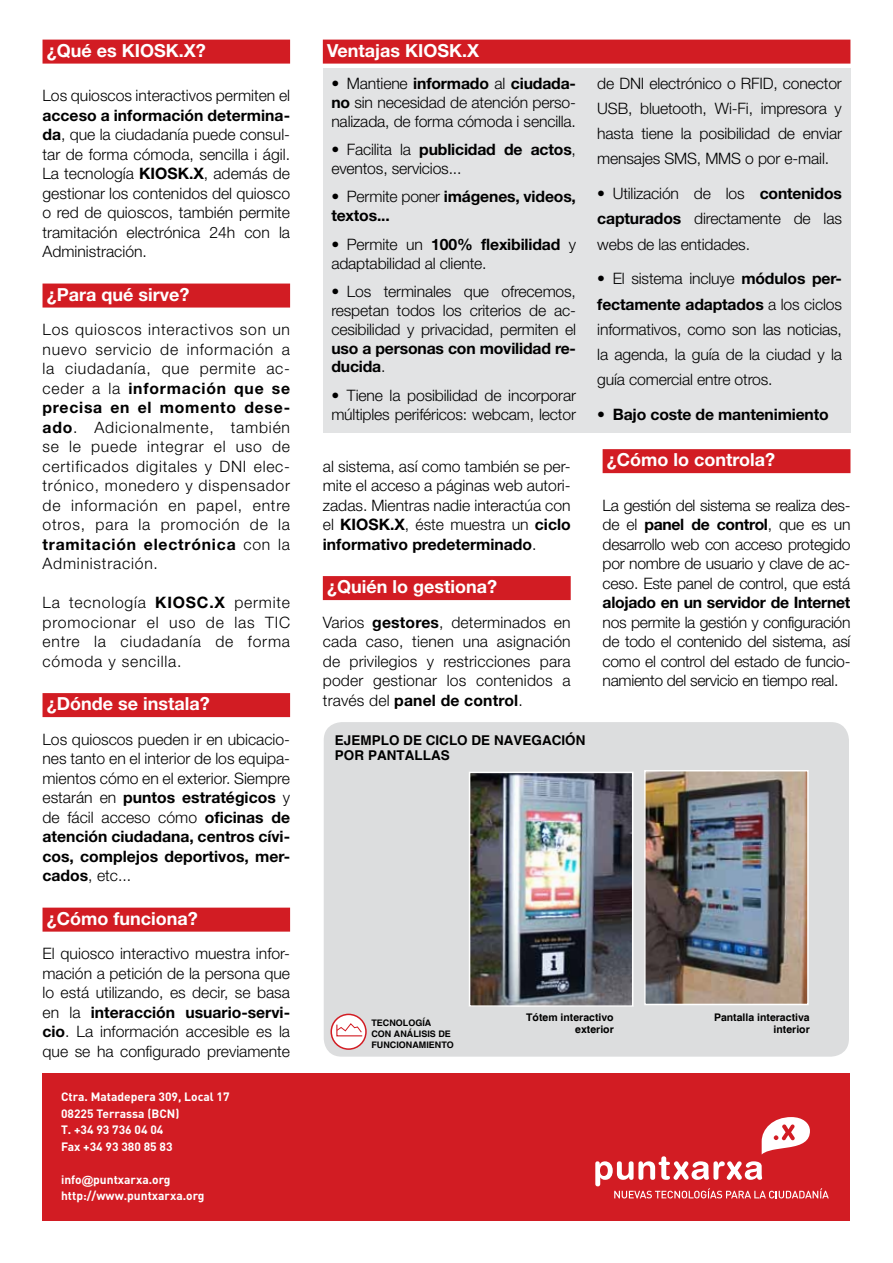
<style>
.page{position:relative;width:893px;height:1263px;background:#fff}
.page>*{position:absolute;margin:0;border:0;box-sizing:border-box;transform-origin:0 0}
.t1{font:700 18px "Helvetica Neue";color:#fff}
.t2{font:300 15.75px/19.5px "Helvetica Neue";letter-spacing:-.01em;color:#000;text-align:justify}
.t3{font:700 15.75px/18.8px "Helvetica Neue";letter-spacing:-.01em;color:#000}
.t4{font:700 13.5px/15px "Helvetica";color:#000}
.t5{font:700 12px/16.5px "DIN Pro";color:#fff}
.t6{font:700 10.5px/11.6px "Helvetica";color:#000;text-align:right}
.t7{font:700 9px/10.8px "Helvetica";color:#000}
.s1{font-weight:700}
.s2{font-family:"Gill Sans"}
.s3{font-weight:300}
</style>
<div class="page">
<div style="left:324px;top:722px;width:525px;height:335px;background:#dcddde;border-radius:18px"></div>
<div style="left:43px;top:1073px;width:807px;height:147px;background:#d21c23"></div>
<svg style="left:595px;top:1117px;width:234px;height:81px"></svg>
<div style="left:43px;top:40px;width:247px;height:24px;background:#d21c23"></div>
<div style="left:43px;top:284px;width:247px;height:24px;background:#d21c23"></div>
<div style="left:43px;top:693px;width:247px;height:24px;background:#d21c23"></div>
<div style="left:43px;top:908px;width:247px;height:24px;background:#d21c23"></div>
<div style="left:323px;top:576px;width:248px;height:24px;background:#d21c23"></div>
<div style="left:603px;top:449px;width:247px;height:24px;background:#d21c23"></div>
<div style="left:323px;top:68px;width:527px;height:365px;background:#e2e3e4"></div>
<div style="left:323px;top:40px;width:527px;height:24px;background:#d21c23"></div>
<div style="left:331px;top:1014px;width:35px;height:35px;background:#fff;border-radius:50%"></div>
<div style="left:330px;top:1014px;width:37px;height:36px;border:2px solid #d21c23;border-radius:50%"></div>
<svg style="left:336px;top:1023px;width:27px;height:14px"></svg>
<img style="left:647px;top:773px;width:159px;height:229px">
<div style="left:644px;top:770px;width:165px;height:235px;border:2px solid #fff"></div>
<img style="left:472px;top:775px;width:158px;height:229px">
<div style="left:469px;top:772px;width:164px;height:235px;border:2px solid #fff"></div>
<p class="t1" style="left:47px;top:39px;width:161px">¿Qué es KIOSK.X?</p>
<p class="t2" style="left:43px;top:85px;width:249px">Los quioscos interactivos permiten el</p>
<p class="t2" style="left:43px;top:105px;width:249px"><span class="s1">acceso a información determina&shy;da</span>, que la ciudadanía puede consul&shy;tar de forma cómoda, sencilla i ágil.<br>La tecnología <span class="s1">KIOSK.X</span>, además de gestionar los contenidos del quiosco o red de quioscos, también permite tramitación electrónica 24h con la Administración.</p>
<p class="t1" style="left:47px;top:283px;width:144px">¿Para qué sirve?</p>
<p class="t2" style="left:43px;top:319px;width:249px">Los quioscos interactivos son un nuevo servicio de información a la ciudadanía, que permite ac&shy;ceder a la <span class="s1">información que se precisa en el momento dese&shy;ado</span>. Adicionalmente, también se le puede integrar el uso de certificados digitales y DNI elec&shy;trónico, monedero y dispensador de información en papel, entre otros, para la promoción de la <span class="s1">tramitación electrónica</span> con la Administración.</p>
<p class="t2" style="left:43px;top:592px;width:249px">La tecnología <span class="s1">KIOSC.X</span> permite promocionar el uso de las TIC entre la ciudadanía de forma cómoda y sencilla.</p>
<p class="t1" style="left:47px;top:692px;width:164px">¿Dónde se instala?</p>
<p class="t2" style="left:43px;top:729px;width:249px">Los quioscos pueden ir en ubicacio&shy;nes tanto en el interior de los equipa&shy;mientos cómo en el exterior. Siempre estarán en <span class="s1">puntos estratégicos</span> y de fácil acceso cómo <span class="s1">oficinas de atención ciudadana, centros cívi&shy;cos, complejos deportivos, mer&shy;cados</span>, etc...</p>
<p class="t1" style="left:47px;top:907px;width:152px">¿Cómo funciona?</p>
<p class="t2" style="left:43px;top:943px;width:249px">El quiosco interactivo muestra infor&shy;mación a petición de la persona que lo está utilizando, es decir, se basa en la <span class="s1">interacción usuario-servi&shy;cio</span>. La información accesible es la que se ha configurado previamente</p>
<p class="t5" style="left:61px;top:1088px;width:170px">Ctra. Matadepera 309, Local 17<br>08225 Terrassa (BCN)<br>T. +34 93 736 04 04<br>Fax +34 93 380 85 83</p>
<p class="t5" style="left:61px;top:1170px;width:145px">info<span class="s2">@</span>puntxarxa.org http://www.puntxarxa.org</p>
<p class="t1" style="left:327px;top:39px;width:154px">Ventajas KIOSK.X</p>
<p class="t2" style="left:331px;top:74px;width:246px;line-height:18.8px">• Mantiene <span class="s1">informado</span> al <span class="s1">ciudada&shy;no</span> sin necesidad de atención perso&shy;nalizada, de forma cómoda i sencilla.</p>
<p class="t2" style="left:331px;top:140px;width:246px;line-height:18.8px">• Facilita la <span class="s1">publicidad de actos</span>, eventos, servicios...</p>
<p class="t3" style="left:331px;top:187px;width:246px"><span class="s3">• Permite poner</span> imágenes, videos, textos...</p>
<p class="t2" style="left:331px;top:234px;width:246px;line-height:18.8px">• Permite un <span class="s1">100% flexibilidad</span> y adaptabilidad al cliente.</p>
<p class="t2" style="left:331px;top:282px;width:246px;line-height:18.8px">• Los terminales que ofrecemos, respetan todos los criterios de ac&shy;cesibilidad y privacidad, permiten el</p>
<p class="t3" style="left:331px;top:338px;width:246px">uso a personas con movilidad re&shy;ducida<span class="s3">.</span></p>
<p class="t2" style="left:331px;top:386px;width:246px;line-height:18.8px">• Tiene la posibilidad de incorporar múltiples periféricos: webcam, lector</p>
<p class="t2" style="left:323px;top:456px;width:249px">al sistema, así como también se per&shy;mite el acceso a páginas web autori&shy;zadas. Mientras nadie interactúa con el <span class="s1">KIOSK.X</span>, éste muestra un <span class="s1">ciclo informativo predeterminado</span>.</p>
<p class="t1" style="left:327px;top:575px;width:171px">¿Quién lo gestiona?</p>
<p class="t2" style="left:323px;top:612px;width:249px">Varios <span class="s1">gestores</span>, determinados en cada caso, tienen una asignación de privilegios y restricciones para poder gestionar los contenidos a través del <span class="s1">panel de control</span>.</p>
<p class="t4" style="left:335px;top:733px;width:252px">EJEMPLO DE CICLO DE NAVEGACIÓN<br>POR PANTALLAS</p>
<p class="t2" style="left:597px;top:70px;width:246px;line-height:25.2px">de DNI electrónico o RFID, conector USB, bluetooth, Wi-Fi, impresora y hasta tiene la posibilidad de enviar mensajes SMS, MMS o por e-mail.</p>
<p class="t2" style="left:597px;top:181px;width:246px;line-height:25.2px">• Utilización de los <span class="s1">contenidos capturados</span> directamente de las webs de las entidades.</p>
<p class="t2" style="left:597px;top:266px;width:246px;line-height:25.2px">• El sistema incluye <span class="s1">módulos per&shy;fectamente adaptados</span> a los ciclos informativos, como son las noticias, la agenda, la guía de la ciudad y la guía comercial entre otros.</p>
<p class="t3" style="left:597px;top:404px;width:233px">• Bajo coste de mantenimiento</p>
<p class="t1" style="left:607px;top:449px;width:170px">¿Cómo lo controla?</p>
<p class="t2" style="left:603px;top:495px;width:249px">La gestión del sistema se realiza des&shy;de el <span class="s1">panel de control</span>, que es un desarrollo web con acceso protegido por nombre de usuario y clave de ac&shy;ceso. Este panel de control, que está</p>
<p class="t3" style="left:603px;top:593px;width:249px">alojado en un servidor de Internet</p>
<p class="t2" style="left:603px;top:612px;width:249px">nos permite la gestión y configuración de todo el contenido del sistema, así como el control del estado de funcio&shy;namiento del servicio en tiempo real.</p>
<p class="t7" style="left:371px;top:1018px;width:84px">TECNOLOGÍA<br>CON ANÁLISIS DE<br>FUNCIONAMIENTO</p>
<p class="t6" style="left:526px;top:1012px;width:89px">Tótem interactivo exterior</p>
<p class="t6" style="left:714px;top:1012px;width:97px">Pantalla interactiva interior</p>
</div>
